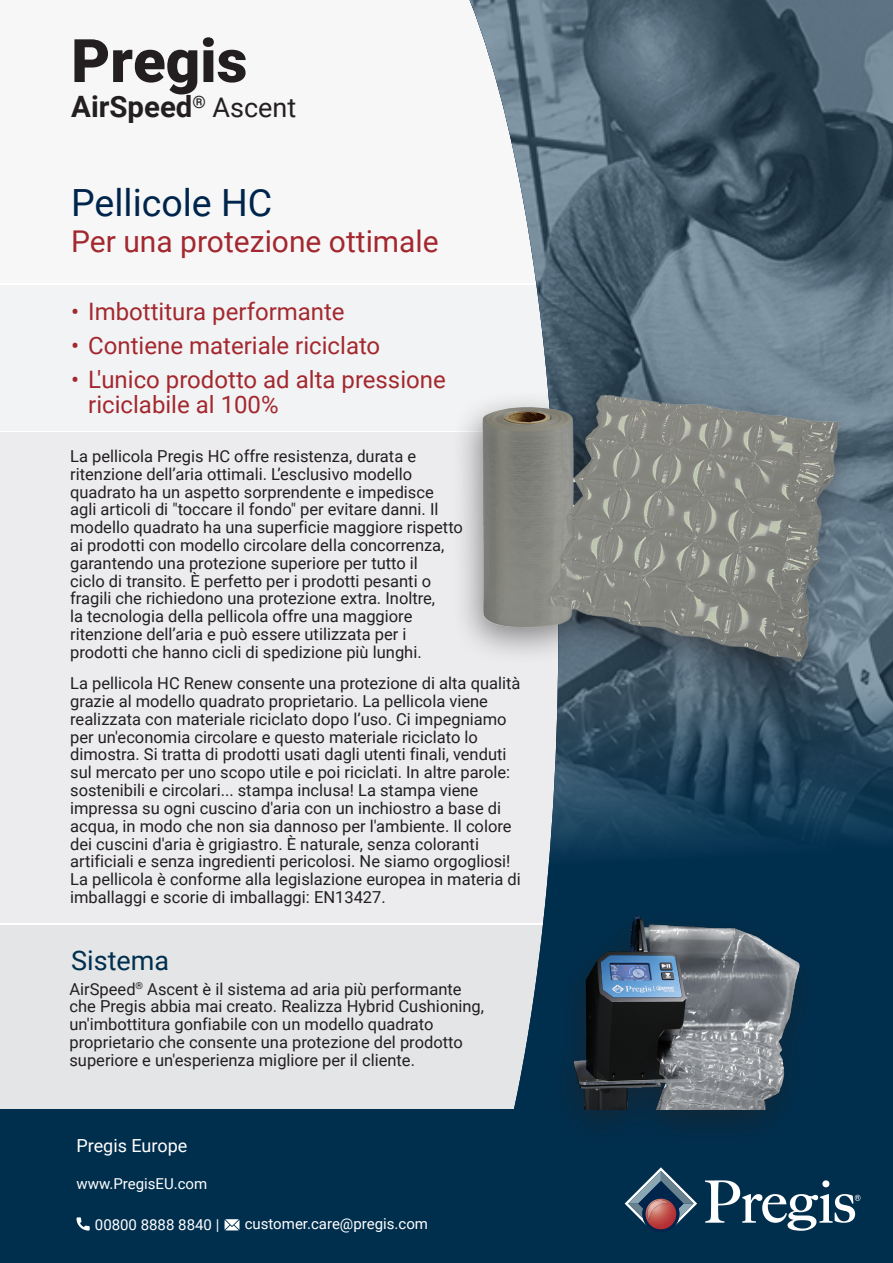
<style>
.page{position:relative;width:893px;height:1263px;background:#fff}
.page>*{position:absolute;margin:0;border:0;box-sizing:border-box;transform-origin:0 0}
.t1{font:900 60px "Roboto";color:#231f20}
.t2{font:37.5px "Roboto";color:#00254c}
.t3{font:30px "Roboto";color:#a3282f}
.t4{font:700 29.4px "Roboto";color:#231f20}
.t5{font:27px "Roboto";color:#002f4e}
.t6{font:24px/25.5px "Roboto";color:#a3282f}
.t7{font:18px "Roboto";color:#fff}
.body_-_white{font:16.5px/17.9px "Roboto";color:#231f20}
.t8{font:15px "Roboto";color:#fff}
.s1{font-weight:400;font-size:27px}
</style>
<div class="page">
<div style="left:0;top:925px;width:893px;height:185px;background:#e4e5e7"></div>
<div style="left:0;top:285px;width:893px;height:145px;background:#f2f3f4"></div>
<div style="left:0;top:433px;width:893px;height:490px;background:#ececee"></div>
<div style="left:0;top:0;width:893px;height:282px;background:#f7f7f8"></div>
<img style="left:470px;top:0;width:423px;height:1086px">
<div style="left:0;top:1110px;width:893px;height:153px;background:#002f4e"></div>
<svg style="left:76px;top:1217px;width:14px;height:13px"></svg>
<svg style="left:225px;top:1219px;width:14px;height:11px"></svg>
<div style="left:450px;top:378px;width:412px;height:319px;background:#231f20;opacity:.5"></div>
<img style="left:476px;top:393px;width:380px;height:276px">
<div style="left:540px;top:897px;width:286px;height:256px;background:#012e4c"></div>
<img style="left:528px;top:903px;width:310px;height:206px">
<div style="left:642px;top:1195px;width:37px;height:37px;background:#00254c;border-radius:50%"></div>
<svg style="left:625px;top:1167px;width:72px;height:62px"></svg>
<svg style="left:705px;top:1180px;width:155px;height:51px"></svg>
<p class="t1" style="left:71px;top:19px;width:178px">Pregis</p>
<p class="t4" style="left:71px;top:86px;width:227px">AirSpeed<sup>®</sup> <span class="s1">Ascent</span></p>
<p class="t2" style="left:71px;top:176px;width:203px">Pellicole HC</p>
<p class="t3" style="left:71px;top:220px;width:369px">Per una protezione ottimale</p>
<p class="t6" style="left:71px;top:298px;width:275px">• Imbottitura performante</p>
<p class="t6" style="left:71px;top:332px;width:311px">• Contiene materiale riciclato</p>
<p class="t6" style="left:88px;top:366px;width:359px;text-indent:-17px">• L'unico prodotto ad alta pressione riciclabile al 100%</p>
<p class="body_-_white" style="left:70px;top:447px;width:394px">La pellicola Pregis HC offre resistenza, durata e ritenzione dell’aria ottimali. L’esclusivo modello quadrato ha un aspetto sorprendente e impedisce agli articoli di "toccare il fondo" per evitare danni. Il modello quadrato ha una superficie maggiore rispetto ai prodotti con modello circolare della concorrenza, garantendo una protezione superiore per tutto il<br>ciclo di transito. È perfetto per i prodotti pesanti o fragili che richiedono una protezione extra. Inoltre,<br>la tecnologia della pellicola offre una maggiore ritenzione dell’aria e può essere utilizzata per i prodotti che hanno cicli di spedizione più lunghi.</p>
<p class="body_-_white" style="left:70px;top:674px;width:452px">La pellicola HC Renew consente una protezione di alta qualità grazie al modello quadrato proprietario. La pellicola viene realizzata con materiale riciclato dopo l’uso. Ci impegniamo per un'economia circolare e questo materiale riciclato lo dimostra. Si tratta di prodotti usati dagli utenti finali, venduti sul mercato per uno scopo utile e poi riciclati. In altre parole: sostenibili e circolari... stampa inclusa! La stampa viene impressa su ogni cuscino d'aria con un inchiostro a base di acqua, in modo che non sia dannoso per l'ambiente. Il colore dei cuscini d'aria è grigiastro. È naturale, senza coloranti artificiali e senza ingredienti pericolosi. Ne siamo orgogliosi!<br>La pellicola è conforme alla legislazione europea in materia di imballaggi e scorie di imballaggi: EN13427.</p>
<p class="t5" style="left:71px;top:941px;width:99px">Sistema</p>
<p class="body_-_white" style="left:69px;top:979px;width:416px">AirSpeed<sup>®</sup> Ascent è il sistema ad aria più performante che Pregis abbia mai creato. Realizza Hybrid Cushioning, un'imbottitura gonfiabile con un modello quadrato proprietario che consente una protezione del prodotto superiore e un'esperienza migliore per il cliente.</p>
<p class="t7" style="left:76px;top:1132px;width:112px">Pregis Europe</p>
<p class="t8" style="left:76px;top:1173px;width:132px">www.PregisEU.com</p>
<p class="t8" style="left:95px;top:1214px;width:126px">00800 8888 8840 |</p>
<p class="t8" style="left:245px;top:1213px;width:185px">customer.care@pregis.com</p>
</div>
